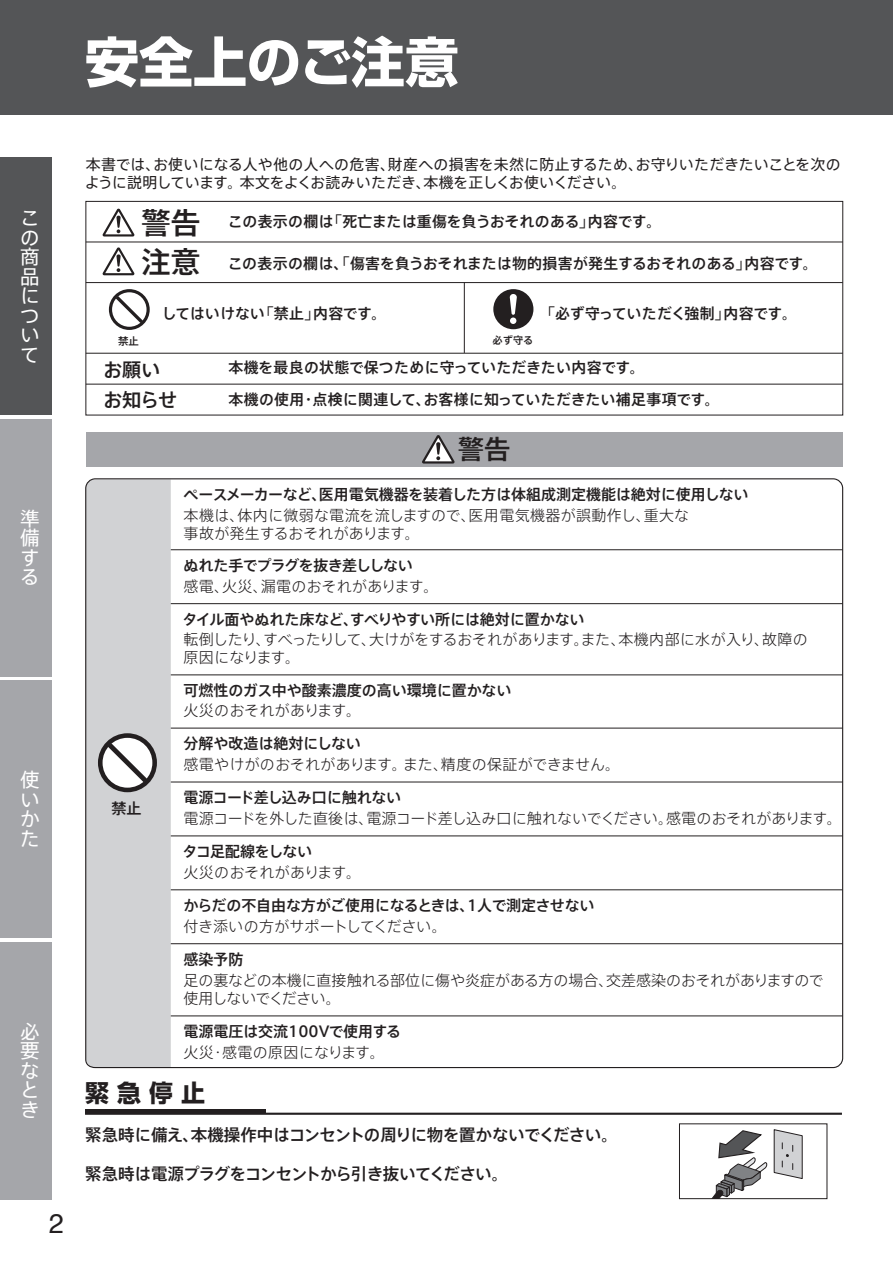
<style>
.page{position:relative;width:893px;height:1263px;background:#fff}
.page>*{position:absolute;margin:0;border:0;box-sizing:border-box;transform-origin:0 0}
.t1{font:700 54px "Shin Go Pro";color:#fff}
.t2{font:27px "Helvetica";color:#231f20}
.t3{font:500 26.25px "Axis Std";color:#231f20}
.t4{font:700 24px "Shin Go Pro";color:#231f20}
.t5{font:19.5px/19.5px "Axis Std";color:#fff;text-align:justify}
.t6{font:500 19.2px "Axis Std";letter-spacing:-.01em;color:#231f20}
.t7{font:500 16.5px "Axis Std";letter-spacing:-.04em;color:#231f20}
.t8{font:300 15px/18px "Axis Std";color:#231f20}
.t9{font:500 15px "Axis Std";letter-spacing:-.01em;color:#231f20}
.t10{font:300 15px/18px "Axis Std";letter-spacing:-.02em;color:#231f20}
.t11{font:500 15px "Axis Std";letter-spacing:-.04em;color:#231f20}
.t12{font:300 15px "Axis Std";letter-spacing:.02em;color:#231f20}
.t13{font:500 14.85px "Axis Std";letter-spacing:.015em;color:#231f20}
.t14{font:14.85px/17.9px "Axis Std";letter-spacing:.015em;color:#231f20}
.t15{font:500 14.85px "Axis Std";letter-spacing:-.015em;color:#231f20}
.t16{font:500 10.35px "Axis Std";color:#231f20}
.t17{font:500 10.2px "Axis Std";color:#231f20}
.s1{font-size:29.55px}
</style>
<div class="page">
<div style="left:0;top:942px;width:51px;height:257px;background:#a5a6aa"></div>
<div style="left:0;top:157px;width:51px;height:258px;background:#545557"></div>
<div style="left:0;top:419px;width:51px;height:257px;background:#a5a6aa"></div>
<div style="left:0;top:680px;width:51px;height:258px;background:#a5a6aa"></div>
<div style="left:0;top:0;width:893px;height:115px;background:#545557"></div>
<svg style="left:85px;top:478px;width:759px;height:591px"></svg>
<hr style="left:171px;top:889px;width:672px;height:1px;background:#231f20">
<hr style="left:171px;top:943px;width:672px;height:1px;background:#231f20">
<div style="left:86px;top:432px;width:757px;height:34px;background:#a5a6aa"></div>
<hr style="left:171px;top:603px;width:672px;height:1px;background:#231f20">
<hr style="left:171px;top:782px;width:672px;height:1px;background:#231f20">
<svg style="left:422px;top:435px;width:33px;height:29px"></svg>
<svg style="left:102px;top:208px;width:33px;height:28px"></svg>
<svg style="left:102px;top:247px;width:33px;height:28px"></svg>
<div style="left:109px;top:289px;width:41px;height:41px;background:#231f20;border-radius:50%"></div>
<svg style="left:112px;top:292px;width:35px;height:35px"></svg>
<svg style="left:116px;top:296px;width:27px;height:27px"></svg>
<div style="left:493px;top:289px;width:40px;height:40px;background:#231f20;border-radius:50%"></div>
<div style="left:510px;top:317px;width:6px;height:7px;background:#fff;border-radius:50%"></div>
<svg style="left:510px;top:294px;width:7px;height:21px"></svg>
<hr style="left:86px;top:282px;width:757px;height:1px;background:#231f20">
<hr style="left:86px;top:242px;width:757px;height:1px;background:#231f20">
<hr style="left:86px;top:353px;width:757px;height:1px;background:#231f20">
<div style="left:85px;top:201px;width:758px;height:214px;border:1px solid #231f20"></div>
<hr style="left:86px;top:384px;width:757px;height:1px;background:#231f20">
<hr style="left:464px;top:282px;width:1px;height:71px;background:#231f20">
<svg style="left:98px;top:733px;width:59px;height:59px"></svg>
<div style="left:103px;top:738px;width:49px;height:50px;background:#fff;border-radius:50%"></div>
<svg style="left:108px;top:743px;width:39px;height:39px"></svg>
<hr style="left:85px;top:1113px;width:757px;height:2px;background:#231f20">
<div style="left:85px;top:1109px;width:180px;height:5px;background:#231f20"></div>
<svg style="left:712px;top:1129px;width:91px;height:68px"></svg>
<div style="left:679px;top:1123px;width:148px;height:76px;border:1px solid #231f20"></div>
<hr style="left:171px;top:1016px;width:672px;height:1px;background:#231f20">
<h1 class="t1" style="left:85px;top:19px;width:376px">安全上のご注意</h1>
<h3 class="t5" style="left:20px;top:207px;width:20px">この商品について</h3>
<h3 class="t5" style="left:20px;top:507px;width:20px">準備する</h3>
<h3 class="t5" style="left:20px;top:769px;width:20px">使いかた</h3>
<h3 class="t5" style="left:20px;top:1020px;width:20px">必要なとき</h3>
<h2 class="t2" style="left:49px;top:1203px;width:17px">2</h2>
<p class="t14" style="left:85px;top:155px;width:757px">本書では、お使いになる人や他の人への危害、財産への損害を未然に防止するため、お守りいただきたいことを次のように説明しています。本文をよくお読みいただき、本機を正しくお使いください。</p>
<p class="t13" style="left:141px;top:210px;width:522px"><span class="s1">警告</span> この表示の欄は「死亡または重傷を負うおそれのある」内容です。</p>
<p class="t13" style="left:141px;top:252px;width:678px"><span class="s1">注意</span> この表示の欄は、「傷害を負うおそれまたは物的損害が発生するおそれのある」内容です。</p>
<p class="t16" style="left:118px;top:334px;width:22px">禁止</p>
<p class="t13" style="left:162px;top:302px;width:226px">してはいけない「禁止」内容です。</p>
<p class="t17" style="left:493px;top:333px;width:42px">必ず守る</p>
<p class="t15" style="left:540px;top:302px;width:258px">「必ず守っていただく強制」内容です。</p>
<p class="t6" style="left:103px;top:355px;width:59px">お願い</p>
<p class="t13" style="left:228px;top:356px;width:418px">本機を最良の状態で保つために守っていただきたい内容です。</p>
<p class="t6" style="left:103px;top:385px;width:75px">お知らせ</p>
<p class="t13" style="left:228px;top:388px;width:493px">本機の使用・点検に関連して、お客様に知っていただきたい補足事項です。</p>
<h3 class="t3" style="left:458px;top:430px;width:54px">警告</h3>
<p class="t9" style="left:184px;top:483px;width:566px">ペースメーカーなど、医用電気機器を装着した方は体組成測定機能は絶対に使用しない</p>
<p class="t8" style="left:184px;top:505px;width:507px">本機は、体内に微弱な電流を流しますので、医用電気機器が誤動作し、重大な事故が発生するおそれがあります。</p>
<p class="t11" style="left:184px;top:554px;width:231px">ぬれた手でプラグを抜き差ししない</p>
<p class="t8" style="left:184px;top:576px;width:256px">感電、火災、漏電のおそれがあります。</p>
<p class="t9" style="left:183px;top:608px;width:403px">タイル面やぬれた床など、すべりやすい所には絶対に置かない</p>
<p class="t10" style="left:184px;top:630px;width:626px">転倒したり、すべったりして、大けがをするおそれがあります。また、本機内部に水が入り、故障の原因になります。</p>
<p class="t9" style="left:184px;top:679px;width:329px">可燃性のガス中や酸素濃度の高い環境に置かない</p>
<p class="t9" style="left:111px;top:797px;width:31px">禁止</p>
<p class="t8" style="left:184px;top:701px;width:179px">火災のおそれがあります。</p>
<p class="t9" style="left:184px;top:732px;width:179px">分解や改造は絶対にしない</p>
<p class="t8" style="left:184px;top:755px;width:438px">感電やけがのおそれがあります。また、精度の保証ができません。</p>
<p class="t9" style="left:184px;top:786px;width:219px">電源コード差し込み口に触れない</p>
<p class="t10" style="left:184px;top:809px;width:660px">電源コードを外した直後は、電源コード差し込み口に触れないでください。感電のおそれがあります。</p>
<p class="t11" style="left:183px;top:840px;width:131px">タコ足配線をしない</p>
<p class="t8" style="left:184px;top:863px;width:179px">火災のおそれがあります。</p>
<p class="t9" style="left:183px;top:894px;width:413px">からだの不自由な方がご使用になるときは、1人で測定させない</p>
<p class="t8" style="left:183px;top:916px;width:265px">付き添いの方がサポートしてください。</p>
<p class="t9" style="left:183px;top:948px;width:61px">感染予防</p>
<p class="t8" style="left:183px;top:970px;width:642px">足の裏などの本機に直接触れる部位に傷や炎症がある方の場合、交差感染のおそれがありますので使用しないでください。</p>
<p class="t9" style="left:183px;top:1020px;width:219px">電源電圧は交流100Vで使用する</p>
<p class="t12" style="left:183px;top:1041px;width:203px">火災・感電の原因になります。</p>
<h3 class="t4" style="left:85px;top:1073px;width:121px">緊 急 停 止</h3>
<p class="t7" style="left:85px;top:1122px;width:534px">緊急時に備え、本機操作中はコンセントの周りに物を置かないでください。</p>
<p class="t7" style="left:85px;top:1162px;width:425px">緊急時は電源プラグをコンセントから引き抜いてください。</p>
</div>
